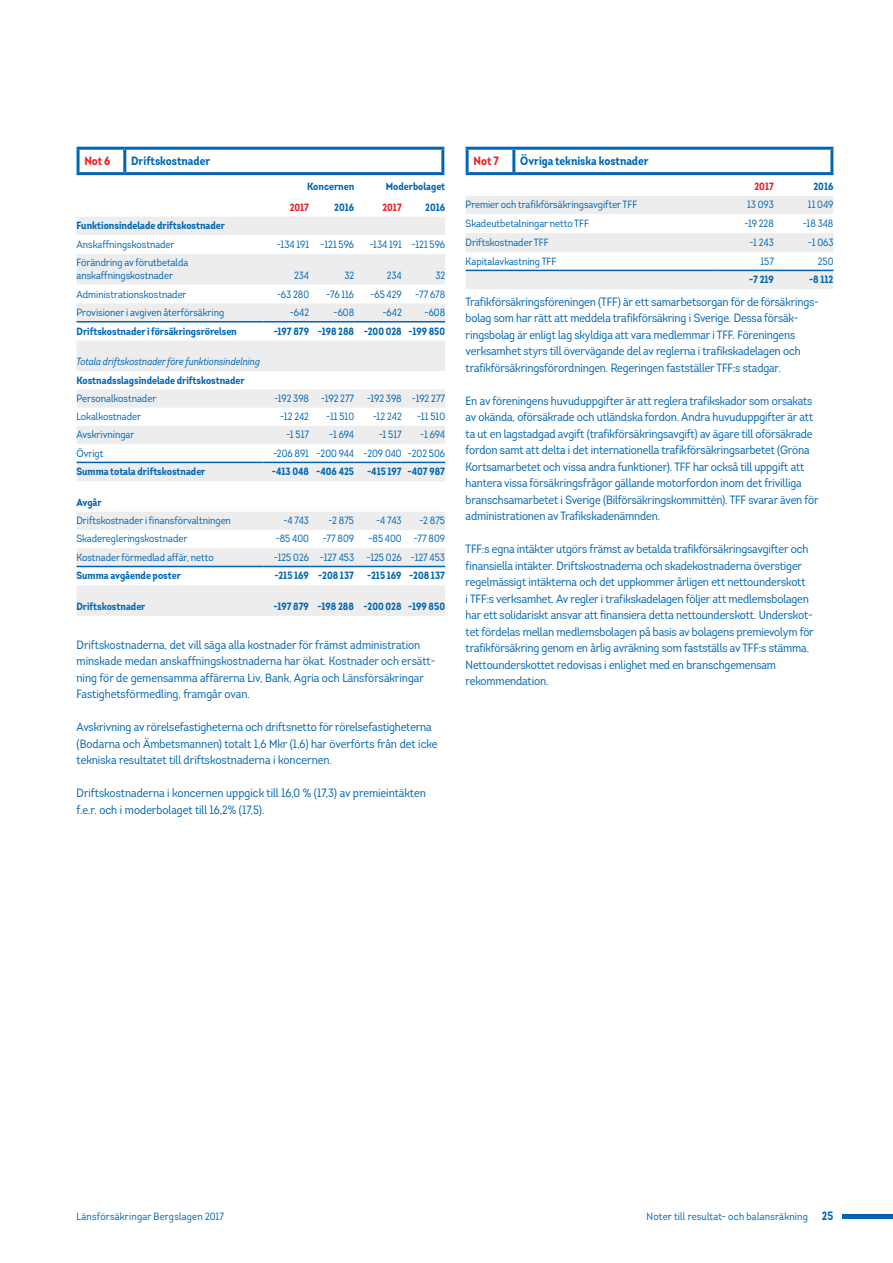
<style>
.page{position:relative;width:893px;height:1263px;background:#fff}
.page>*{position:absolute;margin:0;border:0;box-sizing:border-box;transform-origin:0 0}
.t1{font:12px/16.5px "Intro Cond";letter-spacing:-.01em;color:#0066b3}
.t2{font:700 12px "Intro Cond";color:#0066b3}
.t3{font:700 12px "Intro Cond";letter-spacing:-.005em;color:#ed1d24}
.t4{font:10.5px/12.3px "Intro Cond";color:#0066b3}
.t5{font:700 10.5px "Intro Cond";color:#0066b3}
.t6{font:10.5px "Intro Cond";letter-spacing:.02em;color:#0066b3}
.t7{font:italic 10.5px "Intro Cond";color:#0066b3}
.t8{font:700 10.5px "Intro Cond";color:#ed1d24}
.s1{font-weight:700;font-size:12px}
</style>
<div class="page">
<hr style="left:514px;top:147px;width:319px;height:3px;background:#0066b3">
<hr style="left:830px;top:150px;width:3px;height:22px;background:#0066b3">
<hr style="left:514px;top:172px;width:319px;height:3px;background:#0066b3">
<hr style="left:466px;top:147px;width:48px;height:3px;background:#0066b3">
<hr style="left:466px;top:150px;width:3px;height:22px;background:#0066b3">
<hr style="left:512px;top:150px;width:3px;height:22px;background:#0066b3">
<hr style="left:466px;top:172px;width:48px;height:3px;background:#0066b3">
<svg style="left:466px;top:196px;width:367px;height:93px"></svg>
<hr style="left:466px;top:270px;width:248px;height:1px;background:#0066b3">
<hr style="left:714px;top:270px;width:60px;height:1px;background:#0066b3">
<hr style="left:774px;top:270px;width:59px;height:1px;background:#0066b3">
<hr style="left:125px;top:147px;width:319px;height:3px;background:#0066b3">
<hr style="left:441px;top:150px;width:3px;height:22px;background:#0066b3">
<hr style="left:125px;top:172px;width:319px;height:3px;background:#0066b3">
<hr style="left:77px;top:147px;width:48px;height:3px;background:#0066b3">
<hr style="left:77px;top:150px;width:3px;height:22px;background:#0066b3">
<hr style="left:123px;top:150px;width:3px;height:22px;background:#0066b3">
<hr style="left:77px;top:172px;width:48px;height:3px;background:#0066b3">
<svg style="left:77px;top:217px;width:368px;height:399px;fill:#ededee"></svg>
<hr style="left:77px;top:321px;width:187px;height:1px;background:#0066b3">
<hr style="left:264px;top:321px;width:45px;height:1px;background:#0066b3">
<hr style="left:309px;top:321px;width:45px;height:1px;background:#0066b3">
<hr style="left:354px;top:321px;width:48px;height:1px;background:#0066b3">
<hr style="left:402px;top:321px;width:43px;height:1px;background:#0066b3">
<hr style="left:77px;top:462px;width:187px;height:1px;background:#0066b3">
<hr style="left:264px;top:462px;width:45px;height:1px;background:#0066b3">
<hr style="left:309px;top:462px;width:45px;height:1px;background:#0066b3">
<hr style="left:354px;top:462px;width:48px;height:1px;background:#0066b3">
<hr style="left:402px;top:462px;width:43px;height:1px;background:#0066b3">
<hr style="left:77px;top:566px;width:187px;height:1px;background:#0066b3">
<hr style="left:264px;top:566px;width:45px;height:1px;background:#0066b3">
<hr style="left:309px;top:566px;width:45px;height:1px;background:#0066b3">
<hr style="left:354px;top:566px;width:48px;height:1px;background:#0066b3">
<hr style="left:402px;top:566px;width:43px;height:1px;background:#0066b3">
<hr style="left:842px;top:1214px;width:51px;height:4px;background:#0066b3">
<p class="t3" style="left:84px;top:153px;width:28px">Not 6</p>
<p class="t2" style="left:131px;top:153px;width:80px">Driftskostnader</p>
<p class="t5" style="left:307px;top:180px;width:48px">Koncernen</p>
<p class="t5" style="left:386px;top:180px;width:61px">Moderbolaget</p>
<p class="t8" style="left:290px;top:201px;width:21px">2017</p>
<p class="t5" style="left:334px;top:201px;width:22px">2016</p>
<p class="t8" style="left:382px;top:201px;width:21px">2017</p>
<p class="t5" style="left:425px;top:201px;width:22px">2016</p>
<p class="t5" style="left:77px;top:219px;width:150px">Funktionsindelade driftskostnader</p>
<p class="t4" style="left:77px;top:238px;width:100px">Anskaffningskostnader</p>
<p class="t4" style="left:277px;top:238px;width:79px">-134 191 -121 596</p>
<p class="t4" style="left:369px;top:238px;width:77px">-134 191 -121 596</p>
<p class="t4" style="left:77px;top:257px;width:113px">Förändring av förutbetalda anskaffningskostnader</p>
<p class="t4" style="left:294px;top:269px;width:17px">234</p>
<p class="t4" style="left:344px;top:269px;width:11px">32</p>
<p class="t4" style="left:387px;top:269px;width:17px">234</p>
<p class="t4" style="left:435px;top:269px;width:11px">32</p>
<p class="t4" style="left:77px;top:288px;width:112px">Administrationskostnader</p>
<p class="t4" style="left:277px;top:288px;width:34px">-63 280</p>
<p class="t4" style="left:326px;top:288px;width:29px">-76 116</p>
<p class="t4" style="left:370px;top:288px;width:33px">-65 429</p>
<p class="t4" style="left:415px;top:288px;width:31px">-77 678</p>
<p class="t4" style="left:76px;top:306px;width:149px">Provisioner i avgiven återförsäkring</p>
<p class="t4" style="left:290px;top:306px;width:21px">-642</p>
<p class="t4" style="left:334px;top:306px;width:22px">-608</p>
<p class="t4" style="left:382px;top:306px;width:21px">-642</p>
<p class="t4" style="left:425px;top:306px;width:22px">-608</p>
<p class="t5" style="left:76px;top:324px;width:162px">Driftskostnader i försäkringsrörelsen</p>
<p class="t5" style="left:273px;top:324px;width:173px">-197 879 -198 288 -200 028 -199 850</p>
<p class="t7" style="left:76px;top:355px;width:185px">Totala driftskostnader före funktionsindelning</p>
<p class="t5" style="left:76px;top:373px;width:170px">Kostnadsslagsindelade driftskostnader</p>
<p class="t4" style="left:76px;top:392px;width:81px">Personalkostnader</p>
<p class="t4" style="left:274px;top:392px;width:173px">-192 398 -192 277 -192 398 -192 277</p>
<p class="t4" style="left:76px;top:410px;width:66px">Lokalkostnader</p>
<p class="t4" style="left:280px;top:410px;width:30px">-12 242</p>
<p class="t4" style="left:326px;top:410px;width:29px">-11 510</p>
<p class="t4" style="left:373px;top:410px;width:30px">-12 242</p>
<p class="t4" style="left:417px;top:410px;width:29px">-11 510</p>
<p class="t4" style="left:76px;top:429px;width:59px">Avskrivningar</p>
<p class="t4" style="left:286px;top:429px;width:24px">-1 517</p>
<p class="t4" style="left:329px;top:429px;width:26px">-1 694</p>
<p class="t4" style="left:379px;top:429px;width:24px">-1 517</p>
<p class="t4" style="left:420px;top:429px;width:26px">-1 694</p>
<p class="t4" style="left:76px;top:447px;width:28px">Övrigt</p>
<p class="t4" style="left:273px;top:447px;width:174px">-206 891 -200 944 -209 040 -202 506</p>
<p class="t5" style="left:76px;top:465px;width:131px">Summa totala driftskostnader</p>
<p class="t5" style="left:272px;top:465px;width:175px">-413 048 -406 425 -415 197 -407 987</p>
<p class="t5" style="left:76px;top:495px;width:27px">Avgår</p>
<p class="t4" style="left:76px;top:514px;width:156px">Driftskostnader i finansförvaltningen</p>
<p class="t4" style="left:284px;top:514px;width:27px">-4 743</p>
<p class="t4" style="left:328px;top:514px;width:27px">-2 875</p>
<p class="t4" style="left:376px;top:514px;width:27px">-4 743</p>
<p class="t4" style="left:419px;top:514px;width:27px">-2 875</p>
<p class="t4" style="left:76px;top:533px;width:112px">Skaderegleringskostnader</p>
<p class="t4" style="left:276px;top:533px;width:35px">-85 400</p>
<p class="t4" style="left:323px;top:533px;width:33px">-77 809</p>
<p class="t4" style="left:368px;top:533px;width:78px">-85 400 -77 809</p>
<p class="t4" style="left:76px;top:551px;width:139px">Kostnader förmedlad affär, netto</p>
<p class="t4" style="left:274px;top:551px;width:173px">-125 026 -127 453 -125 026 -127 453</p>
<p class="t5" style="left:76px;top:569px;width:106px">Summa avgående poster</p>
<p class="t5" style="left:274px;top:569px;width:172px">-215 169 -208 137 -215 169 -208 137</p>
<p class="t5" style="left:76px;top:600px;width:71px">Driftskostnader</p>
<p class="t5" style="left:273px;top:600px;width:173px">-197 879 -198 288 -200 028 -199 850</p>
<p class="t1" style="left:77px;top:636px;width:360px">Driftskostnaderna, det vill säga alla kostnader för främst administration minskade medan anskaffningskostnaderna har ökat. Kostnader och ersätt&shy;ning för de gemensamma affärerna Liv, Bank, Agria och Länsförsäkringar Fastighetsförmedling, framgår ovan.</p>
<p class="t1" style="left:77px;top:719px;width:363px">Avskrivning av rörelsefastigheterna och driftsnetto för rörelsefastigheterna (Bodarna och Ämbetsmannen) totalt 1,6 Mkr (1,6) har överförts från det icke tekniska resultatet till driftskostnaderna i koncernen.</p>
<p class="t1" style="left:77px;top:785px;width:351px">Driftskostnaderna i koncernen uppgick till 16,0 % (17,3) av premieintäkten f.e.r. och i moderbolaget till 16,2% (17,5).</p>
<p class="t3" style="left:473px;top:153px;width:27px">Not 7</p>
<p class="t2" style="left:520px;top:153px;width:130px">Övriga tekniska kostnader</p>
<p class="t8" style="left:754px;top:180px;width:21px">2017</p>
<p class="t5" style="left:813px;top:180px;width:22px">2016</p>
<p class="t4" style="left:466px;top:199px;width:173px">Premier och trafikförsäkringsavgifter TFF</p>
<p class="t4" style="left:747px;top:199px;width:28px">13 093</p>
<p class="t4" style="left:808px;top:199px;width:27px">11 049</p>
<p class="t4" style="left:466px;top:218px;width:125px">Skadeutbetalningar netto TFF</p>
<p class="t4" style="left:744px;top:218px;width:31px">-19 228</p>
<p class="t4" style="left:803px;top:218px;width:32px">-18 348</p>
<p class="t4" style="left:466px;top:237px;width:85px">Driftskostnader TFF</p>
<p class="t4" style="left:749px;top:237px;width:26px">-1 243</p>
<p class="t4" style="left:808px;top:237px;width:27px">-1 063</p>
<p class="t4" style="left:466px;top:255px;width:92px">Kapitalavkastning TFF</p>
<p class="t4" style="left:760px;top:255px;width:15px">157</p>
<p class="t4" style="left:818px;top:255px;width:17px">250</p>
<p class="t5" style="left:749px;top:273px;width:26px">-7 219</p>
<p class="t5" style="left:809px;top:273px;width:26px">-8 112</p>
<p class="t1" style="left:466px;top:293px;width:355px">Trafikförsäkringsföreningen (TFF) är ett samarbetsorgan för de försäkrings&shy;bolag som har rätt att meddela trafikförsäkring i Sverige. Dessa försäk&shy;ringsbolag är enligt lag skyldiga att vara medlemmar i TFF. Föreningens verksamhet styrs till övervägande del av reglerna i trafikskadelagen och trafikförsäkringsförordningen. Regeringen fastställer TFF:s stadgar.</p>
<p class="t1" style="left:466px;top:392px;width:355px">En av föreningens huvuduppgifter är att reglera trafikskador som orsakats av okända, oförsäkrade och utländska fordon. Andra huvuduppgifter är att ta ut en lagstadgad avgift (trafikförsäkringsavgift) av ägare till oförsäkrade fordon samt att delta i det internationella trafikförsäkringsarbetet (Gröna Kortsamarbetet och vissa andra funktioner). TFF har också till uppgift att hantera vissa försäkringsfrågor gällande motorfordon inom det frivilliga branschsamarbetet i Sverige (Bilförsäkringskommittén). TFF svarar även för administrationen av Trafikskadenämnden.</p>
<p class="t1" style="left:466px;top:541px;width:350px">TFF:s egna intäkter utgörs främst av betalda trafikförsäkringsavgifter och finansiella intäkter. Driftskostnaderna och skadekostnaderna överstiger regelmässigt intäkterna och det uppkommer årligen ett nettounderskott<br>i TFF:s verksamhet. Av regler i trafikskadelagen följer att medlemsbolagen har ett solidariskt ansvar att finansiera detta nettounderskott. Underskot&shy;tet fördelas mellan medlemsbolagen på basis av bolagens premievolym för trafikförsäkring genom en årlig avräkning som fastställs av TFF:s stämma.<br>Nettounderskottet redovisas i enlighet med en branschgemensam rekommendation.</p>
<p class="t6" style="left:77px;top:1210px;width:149px">Länsförsäkringar Bergslagen 2017</p>
<p class="t6" style="left:647px;top:1210px;width:188px">Noter till resultat- och balansräkning <span class="s1">25</span></p>
</div>
